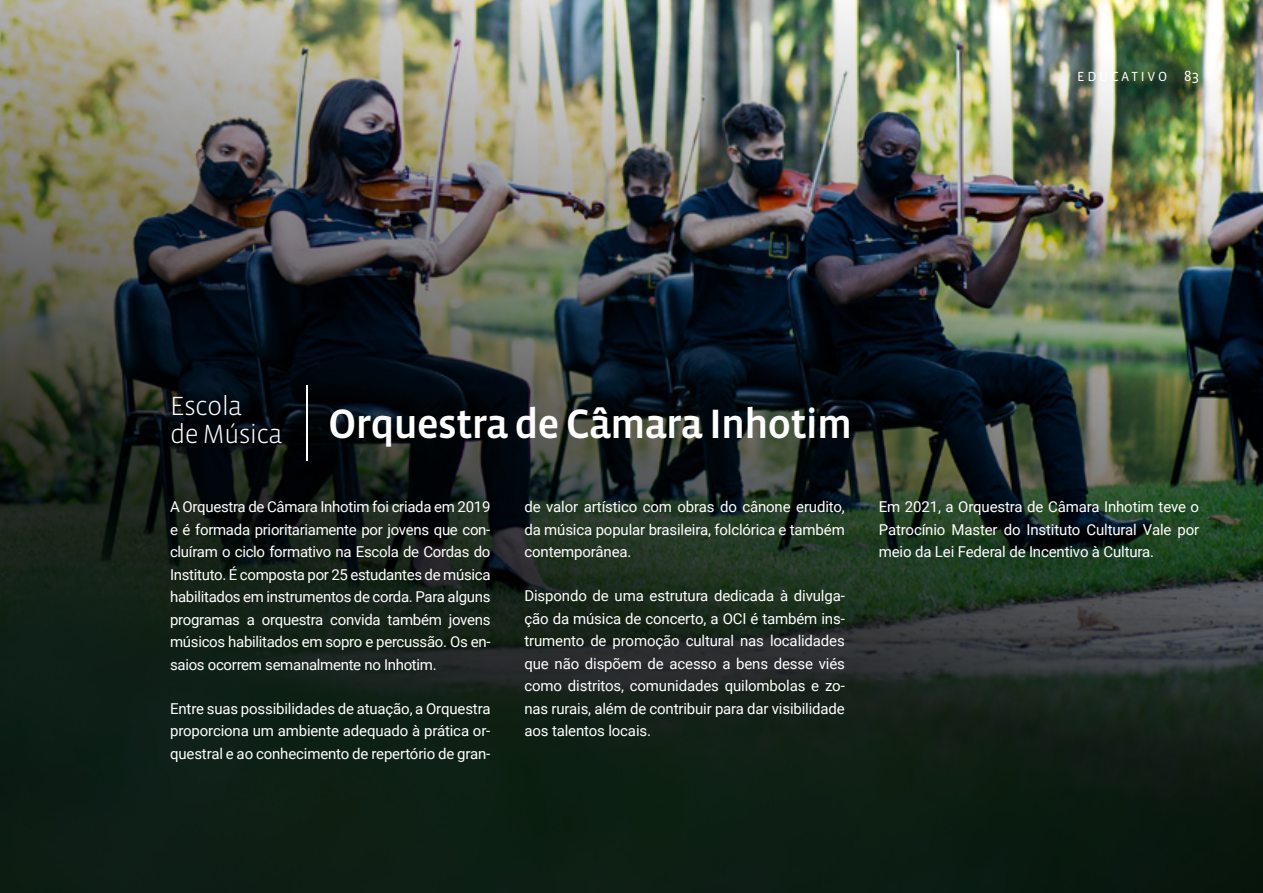
<style>
.page{position:relative;width:1263px;height:893px;background:#fff}
.page>*{position:absolute;margin:0;border:0;box-sizing:border-box;transform-origin:0 0}
.t1{font:500 42px "Vista Sans OT";letter-spacing:-.03em;color:#fff}
.t2{font:300 26.85px/27.8px "Vista Sans OT";letter-spacing:-.03em;color:#fff}
.t3{font:15px/22.5px "Roboto";letter-spacing:-.01em;color:#fff;text-align:justify}
.t4{font:13.5px "Vista Sans OT";letter-spacing:.2em;color:#fff}
.s1{font-size:15px}
</style>
<div class="page">
<img style="left:0;top:0;width:1263px;height:893px">
<hr style="left:306px;top:385px;width:2px;height:76px;background:#fff">
<p class="t4" style="left:1077px;top:70px;width:123px">EDUCATIVO <span class="s1">83</span></p>
<h2 class="t2" style="left:170px;top:393px;width:114px">Escola<br>de Música</h2>
<h1 class="t1" style="left:328px;top:402px;width:526px">Orquestra de Câmara Inhotim</h1>
<p class="t3" style="left:170px;top:495px;width:322px">A Orquestra de Câmara Inhotim foi criada em 2019 e é formada prioritariamente por jovens que con&shy;cluíram o ciclo formativo na Escola de Cordas do Instituto. É composta por 25 estudantes de música habilitados em instrumentos de corda. Para alguns programas a orquestra convida também jovens músicos habilitados em sopro e percussão. Os en&shy;saios ocorrem semanalmente no Inhotim.</p>
<p class="t3" style="left:170px;top:696px;width:322px">Entre suas possibilidades de atuação, a Orquestra proporciona um ambiente adequado à prática or&shy;questral e ao conhecimento de repertório de gran-</p>
<p class="t3" style="left:524px;top:495px;width:322px">de valor artístico com obras do cânone erudito, da música popular brasileira, folclórica e também contemporânea.</p>
<p class="t3" style="left:524px;top:584px;width:322px">Dispondo de uma estrutura dedicada à divulga&shy;ção da música de concerto, a OCI é também ins&shy;trumento de promoção cultural nas localidades que não dispõem de acesso a bens desse viés como distritos, comunidades quilombolas e zo&shy;nas rurais, além de contribuir para dar visibilidade aos talentos locais.</p>
<p class="t3" style="left:879px;top:495px;width:322px">Em 2021, a Orquestra de Câmara Inhotim teve o Patrocínio Master do Instituto Cultural Vale por meio da Lei Federal de Incentivo à Cultura.</p>
</div>
